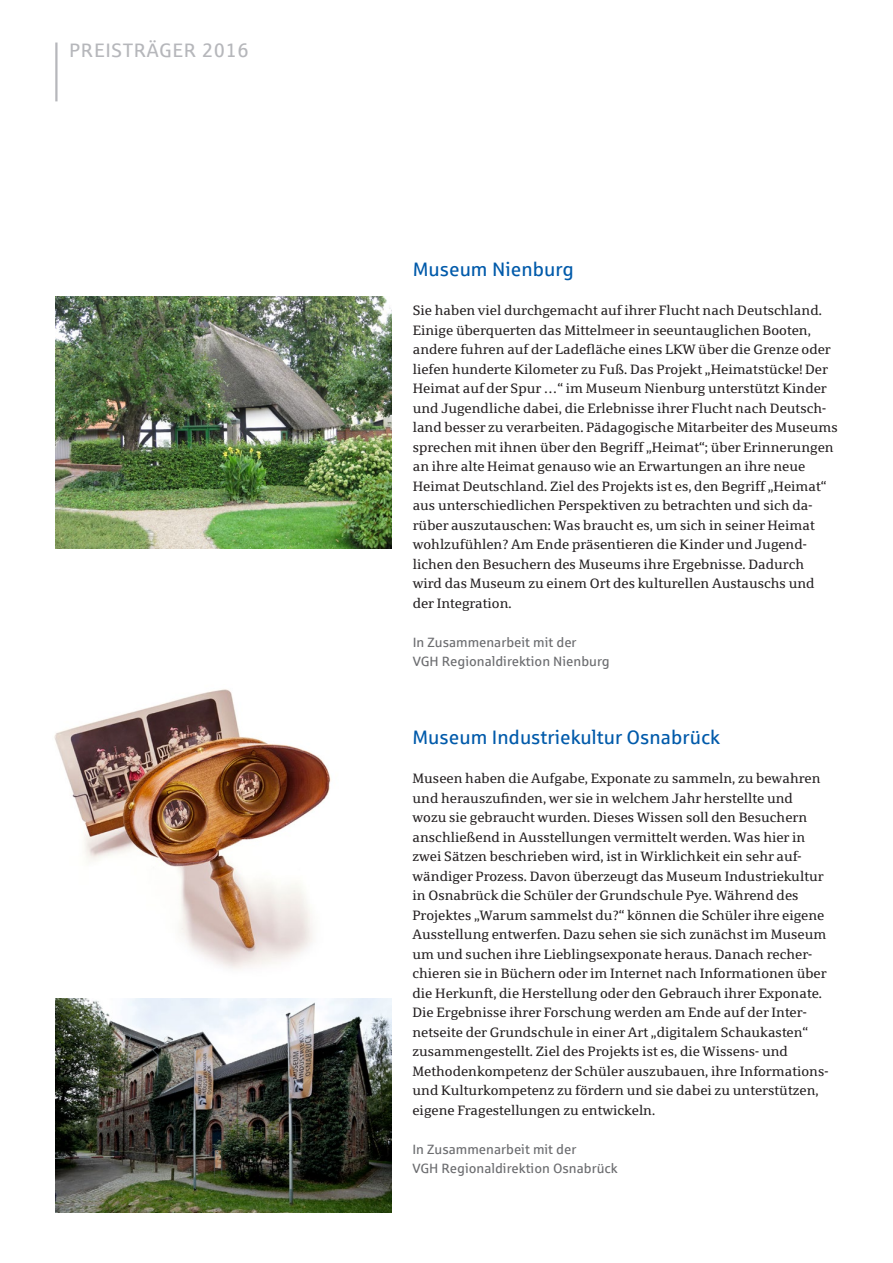
<style>
.page{position:relative;width:893px;height:1263px;background:#fff}
.page>*{position:absolute;margin:0;border:0;box-sizing:border-box;transform-origin:0 0}
.t1{font:19.5px "Sparkasse Rg";color:#015aaa}
.t2{font:19.5px "Sparkasse Rg";letter-spacing:.03em;color:#b6b7bb}
.t3{font:13.5px/19.5px "Sparkasse Serif";color:#231f20}
.t4{font:13.5px/19.5px "Sparkasse Rg";color:#6c6d70}
</style>
<div class="page">
<hr style="left:55px;top:43px;width:3px;height:58px;background:#b6b7bb">
<img style="left:54px;top:689px;width:277px;height:280px">
<img style="left:55px;top:998px;width:336px;height:214px">
<img style="left:55px;top:296px;width:336px;height:253px">
<p class="t2" style="left:69px;top:38px;width:181px">PREISTRÄGER 2016</p>
<p class="t1" style="left:413px;top:258px;width:162px">Museum Nienburg</p>
<p class="t3" style="left:413px;top:301px;width:426px">Sie haben viel durchgemacht auf ihrer Flucht nach Deutschland.<br>Einige überquerten das Mittelmeer in seeuntauglichen Booten, andere fuhren auf der Ladefläche eines LKW über die Grenze oder liefen hunderte Kilometer zu Fuß. Das Projekt „Heimatstücke! Der Heimat auf der Spur …“ im Museum Nienburg unterstützt Kinder und Jugendliche dabei, die Erlebnisse ihrer Flucht nach Deutsch&shy;land besser zu verarbeiten. Pädagogische Mitarbeiter des Museums sprechen mit ihnen über den Begriff „Heimat“; über Erinnerungen an ihre alte Heimat genauso wie an Erwartungen an ihre neue Heimat Deutschland. Ziel des Projekts ist es, den Begriff „Heimat“ aus unterschiedlichen Perspektiven zu betrachten und sich da-</p>
<p class="t3" style="left:413px;top:515px;width:404px">rüber auszutauschen: Was braucht es, um sich in seiner Heimat wohlzufühlen? Am Ende präsentieren die Kinder und Jugend-</p>
<p class="t3" style="left:413px;top:554px;width:393px">lichen den Besuchern des Museums ihre Ergebnisse. Dadurch</p>
<p class="t3" style="left:413px;top:574px;width:403px">wird das Museum zu einem Ort des kulturellen Austauschs und der Integration.</p>
<p class="t4" style="left:413px;top:632px;width:199px">In Zusammenarbeit mit der<br>VGH Regionaldirektion Nienburg</p>
<p class="t1" style="left:412px;top:725px;width:309px">Museum Industriekultur Osnabrück</p>
<p class="t3" style="left:412px;top:768px;width:409px">Museen haben die Aufgabe, Exponate zu sammeln, zu bewahren und herauszufinden, wer sie in welchem Jahr herstellte und</p>
<p class="t3" style="left:412px;top:807px;width:396px">wozu sie gebraucht wurden. Dieses Wissen soll den Besuchern anschließend in Ausstellungen vermittelt werden. Was hier in</p>
<p class="t3" style="left:412px;top:846px;width:390px">zwei Sätzen beschrieben wird, ist in Wirklichkeit ein sehr auf-</p>
<p class="t3" style="left:412px;top:866px;width:416px">wändiger Prozess. Davon überzeugt das Museum Industriekultur in Osnabrück die Schüler der Grundschule Pye. Während des Projektes „Warum sammelst du?“ können die Schüler ihre eigene Ausstellung entwerfen. Dazu sehen sie sich zunächst im Museum um und suchen ihre Lieblingsexponate heraus. Danach recher&shy;chieren sie in Büchern oder im Internet nach Informationen über</p>
<p class="t3" style="left:412px;top:983px;width:411px">die Herkunft, die Herstellung oder den Gebrauch ihrer Exponate.</p>
<p class="t3" style="left:412px;top:1002px;width:396px">Die Ergebnisse ihrer Forschung werden am Ende auf der Inter-</p>
<p class="t3" style="left:412px;top:1022px;width:417px">netseite der Grundschule in einer Art „digitalem Schaukasten“ zusammengestellt. Ziel des Projekts ist es, die Wissens- und Methodenkompetenz der Schüler auszubauen, ihre Informations&shy;und Kulturkompetenz zu fördern und sie dabei zu unterstützen, eigene Fragestellungen zu entwickeln.</p>
<p class="t4" style="left:412px;top:1139px;width:207px">In Zusammenarbeit mit der<br>VGH Regionaldirektion Osnabrück</p>
</div>
